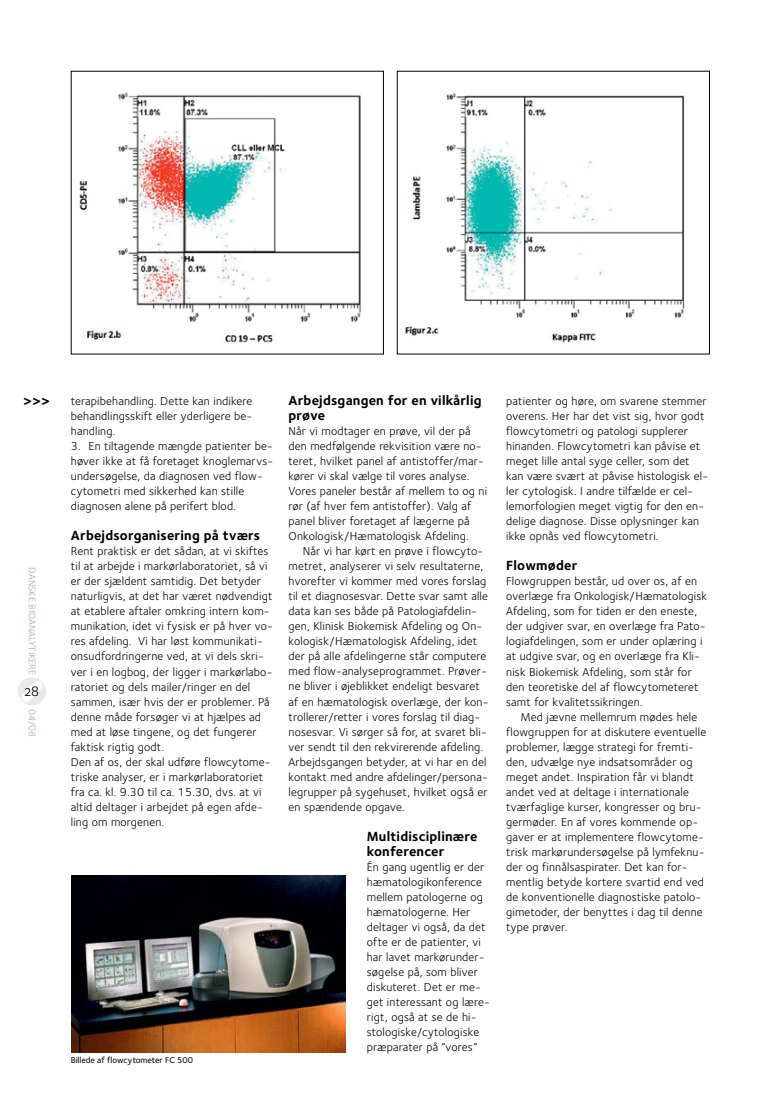
<style>
.page{position:relative;width:762px;height:1117px;background:#fff}
.page>*{position:absolute;margin:0;border:0;box-sizing:border-box;transform-origin:0 0}
.t1{font:15px "Foundry Sterling Book Expert";color:#000}
.t2{font:13.75px/15px "Foundry Sterling Bold OSF";letter-spacing:.015em;color:#000}
.t3{font:11.88px/15px "Foundry Sterling";letter-spacing:.015em;color:#000}
.t4{font:10px "Foundry Sterling";color:#a0b1a8}
.t5{font:500 8.75px "Foundry Sterling";color:#000}
</style>
<div class="page">
<hr style="left:761px;top:0;width:1px;height:1116px;background:#c2cec6">
<img style="left:78px;top:92px;width:283px;height:251px">
<img style="left:71px;top:875px;width:274px;height:177px">
<img style="left:404px;top:93px;width:281px;height:250px">
<img style="left:18px;top:677px;width:28px;height:28px">
<p class="t2" style="left:23px;top:393px;width:29px">&gt;&gt;&gt;</p>
<p class="t4" style="left:38px;top:567px;width:108px;rotate:90deg">DANSKE BIOANALYTIKERE</p>
<p class="t4" style="left:38px;top:709px;width:30px;rotate:90deg">04/08</p>
<p class="t1" style="left:25px;top:682px;width:16px">28</p>
<p class="t3" style="left:71px;top:393px;width:183px;text-align:justify">terapibehandling. Dette kan indikere behandlingsskift eller yderligere be&shy;handling.</p>
<p class="t3" style="left:71px;top:438px;width:204px">3. En tiltagende mængde patienter be&shy;høver ikke at få foretaget knoglemarvs&shy;undersøgelse, da diagnosen ved flow&shy;cytometri med sikkerhed kan stille diagnosen alene på perifert blod.</p>
<p class="t2" style="left:71px;top:528px;width:191px">Arbejdsorganisering på tværs</p>
<p class="t3" style="left:71px;top:543px;width:203px">Rent praktisk er det sådan, at vi skiftes til at arbejde i markørlaboratoriet, så vi er der sjældent samtidig. Det betyder naturligvis, at det har været nødvendigt at etablere aftaler omkring intern kom&shy;munikation, idet vi fysisk er på hver vo&shy;res afdeling. Vi har løst kommunikati&shy;onsudfordringerne ved, at vi dels skri&shy;ver i en logbog, der ligger i markørlabo&shy;ratoriet og dels mailer/ringer en del sammen, især hvis der er problemer. På denne måde forsøger vi at hjælpes ad med at løse tingene, og det fungerer faktisk rigtig godt.<br>Den af os, der skal udføre flowcytome&shy;triske analyser, er i markørlaboratoriet fra ca. kl. 9.30 til ca. 15.30, dvs. at vi altid deltager i arbejdet på egen afde&shy;ling om morgenen.</p>
<p class="t5" style="left:71px;top:1054px;width:124px">Billede af flowcytometer FC 500</p>
<p class="t2" style="left:288px;top:393px;width:194px">Arbejdsgangen for en vilkårlig prøve</p>
<p class="t3" style="left:288px;top:423px;width:200px">Når vi modtager en prøve, vil der på den medfølgende rekvisition være no&shy;teret, hvilket panel af antistoffer/mar&shy;kører vi skal vælge til vores analyse.<br>Vores paneler består af mellem to og ni rør (af hver fem antistoffer). Valg af panel bliver foretaget af lægerne på Onkologisk/Hæmatologisk Afdeling.</p>
<p class="t3" style="left:288px;top:543px;width:202px;text-indent:14px">N år vi har kørt en prøve i flowcyto&shy;metret, analyserer vi selv resultaterne, hvorefter vi kommer med vores forslag til et diagnosesvar. Dette svar samt alle data kan ses både på Patologiafdelin&shy;gen, Klinisk Biokemisk Afdeling og On&shy;kologisk/Hæmatologisk Afdeling, idet der på alle afdelingerne står computere med flow-analyseprogrammet. Prøver&shy;ne bliver i øjeblikket endeligt besvaret af en hæmatologisk overlæge, der kon&shy;trollerer/retter i vores forslag til diag&shy;nosesvar. Vi sørger så for, at svaret bli&shy;ver sendt til den rekvirerende afdeling.<br>Arbejdsgangen betyder, at vi har en del kontakt med andre afdelinger/persona&shy;legrupper på sygehuset, hvilket også er en spændende opgave.</p>
<p class="t2" style="left:367px;top:828px;width:112px">Multidisciplinære konferencer</p>
<p class="t3" style="left:367px;top:858px;width:125px">Én gang ugentlig er der hæmatologikonference mellem patologerne og hæmatologerne. Her deltager vi også, da det ofte er de patienter, vi har lavet markørunder&shy;søgelse på, som bliver diskuteret. Det er me&shy;get interessant og lære&shy;rigt, også at se de hi&shy;stologiske/cytologiske præparater på ”vores”</p>
<p class="t3" style="left:506px;top:393px;width:204px">patienter og høre, om svarene stemmer overens. Her har det vist sig, hvor godt flowcytometri og patologi supplerer hinanden. Flowcytometri kan påvise et meget lille antal syge celler, som det kan være svært at påvise histologisk el&shy;ler cytologisk. I andre tilfælde er cel&shy;lemorfologien meget vigtig for den en&shy;delige diagnose. Disse oplysninger kan ikke opnås ved flowcytometri.</p>
<p class="t2" style="left:506px;top:558px;width:73px">Flowmøder</p>
<p class="t3" style="left:506px;top:573px;width:202px">Flowgruppen består, ud over os, af en overlæge fra Onkologisk/Hæmatologisk Afdeling, som for tiden er den eneste, der udgiver svar, en overlæge fra Pato&shy;logiafdelingen, som er under oplæring i at udgive svar, og en overlæge fra Kli&shy;nisk Biokemisk Afdeling, som står for den teoretiske del af flowcytometeret samt for kvalitetssikringen.</p>
<p class="t3" style="left:506px;top:708px;width:202px;text-indent:14px">Med jævne mellemrum mødes hele flowgruppen for at diskutere eventuelle problemer, lægge strategi for fremti&shy;den, udvælge nye indsatsområder og meget andet. I nspiration får vi blandt andet ved at deltage i internationale tværfaglige kurser, kongresser og bru&shy;germøder. En af vores kommende op&shy;gaver er at implementere flowcytome&shy;trisk markørundersøgelse på lymfeknu&shy;der og finnålsaspirater. Det kan for&shy;mentlig betyde kortere svartid end ved de konventionelle diagnostiske patolo&shy;gimetoder, der benyttes i dag til denne type prøver.</p>
</div>
